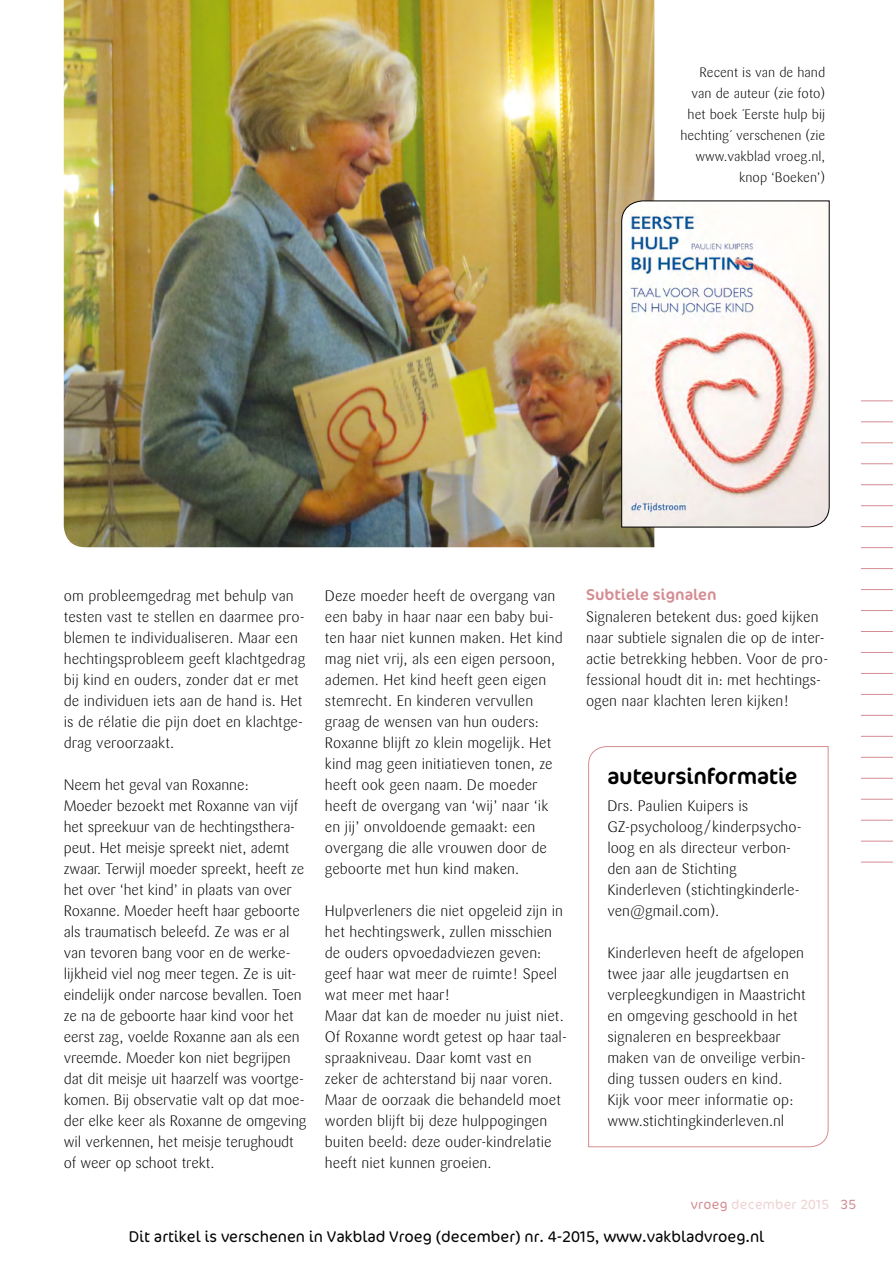
<style>
.page{position:relative;width:893px;height:1263px;background:#fff}
.page>*{position:absolute;margin:0;border:0;box-sizing:border-box;transform-origin:0 0}
.Cocon_kaderkopje{font:22.5px "Cocon";letter-spacing:-.01em;color:#000}
.t1{font:300 15.75px "Cocon";color:#000}
.Sari_platte_tekst{font:15.75px "Cocon";color:#d58c92}
.Sari_platte_tekst-2{font:300 15px/21px "Sari";color:#000}
.Bijschrift{font:300 13.5px/21px "Sari";color:#000;text-align:right}
.Cocon_tussenkopje{font:300 13.5px "Cocon";letter-spacing:.02em;color:#eed3d3}
.Cocon_tussenkopje-2{font:300 13.5px "Cocon";color:#d58c92}
.s1{color:#d58c92}
</style>
<div class="page">
<svg style="left:588px;top:746px;width:241px;height:401px"></svg>
<hr style="left:861px;top:400px;width:32px;height:1px;background:#d58c92">
<hr style="left:861px;top:421px;width:32px;height:1px;background:#d58c92">
<hr style="left:861px;top:442px;width:32px;height:1px;background:#d58c92">
<hr style="left:861px;top:463px;width:32px;height:1px;background:#d58c92">
<hr style="left:861px;top:484px;width:32px;height:1px;background:#d58c92">
<hr style="left:861px;top:505px;width:32px;height:1px;background:#d58c92">
<hr style="left:861px;top:526px;width:32px;height:1px;background:#d58c92">
<hr style="left:861px;top:547px;width:32px;height:1px;background:#d58c92">
<hr style="left:861px;top:568px;width:32px;height:1px;background:#d58c92">
<hr style="left:861px;top:589px;width:32px;height:1px;background:#d58c92">
<hr style="left:861px;top:610px;width:32px;height:1px;background:#d58c92">
<hr style="left:861px;top:631px;width:32px;height:1px;background:#d58c92">
<hr style="left:861px;top:652px;width:32px;height:1px;background:#d58c92">
<hr style="left:861px;top:673px;width:32px;height:1px;background:#d58c92">
<hr style="left:861px;top:694px;width:32px;height:1px;background:#d58c92">
<hr style="left:861px;top:715px;width:32px;height:1px;background:#d58c92">
<hr style="left:861px;top:736px;width:32px;height:1px;background:#d58c92">
<hr style="left:861px;top:757px;width:32px;height:1px;background:#d58c92">
<hr style="left:861px;top:778px;width:32px;height:1px;background:#d58c92">
<hr style="left:861px;top:799px;width:32px;height:1px;background:#d58c92">
<hr style="left:861px;top:820px;width:32px;height:1px;background:#d58c92">
<hr style="left:861px;top:841px;width:32px;height:1px;background:#d58c92">
<hr style="left:861px;top:862px;width:32px;height:1px;background:#d58c92">
<img style="left:64px;top:0;width:590px;height:547px">
<img style="left:621px;top:200px;width:209px;height:328px">
<p class="Bijschrift" style="left:680px;top:62px;width:146px">Recent is van de hand van de auteur (zie foto) het boek ´Eerste hulp bij hechting´ verschenen (zie www.vakblad vroeg.nl, knop ‘Boeken’)</p>
<p class="Sari_platte_tekst-2" style="left:64px;top:586px;width:243px">om probleemgedrag met behulp van testen vast te stellen en daarmee pro&shy;blemen te individualiseren. Maar een hechtingsprobleem geeft klachtgedrag bij kind en ouders, zonder dat er met de individuen iets aan de hand is. Het is de rélatie die pijn doet en klachtge&shy;drag veroorzaakt.</p>
<p class="Sari_platte_tekst-2" style="left:64px;top:775px;width:186px">Neem het geval van Roxanne:</p>
<p class="Sari_platte_tekst-2" style="left:64px;top:796px;width:244px">Moeder bezoekt met Roxanne van vijf het spreekuur van de hechtingsthera&shy;peut. Het meisje spreekt niet, ademt zwaar. Terwijl moeder spreekt, heeft ze het over ‘het kind’ in plaats van over Roxanne. Moeder heeft haar geboorte als traumatisch beleefd. Ze was er al van tevoren bang voor en de werke&shy;lijkheid viel nog meer tegen. Ze is uit&shy;eindelijk onder narcose bevallen. Toen ze na de geboorte haar kind voor het eerst zag, voelde Roxanne aan als een vreemde. Moeder kon niet begrijpen dat dit meisje uit haarzelf was voortge&shy;komen. Bij observatie valt op dat moe&shy;der elke keer als Roxanne de omgeving wil verkennen, het meisje terughoudt of weer op schoot trekt.</p>
<p class="Sari_platte_tekst-2" style="left:325px;top:586px;width:239px">Deze moeder heeft de overgang van een baby in haar naar een baby bui&shy;ten haar niet kunnen maken. Het kind mag niet vrij, als een eigen persoon, ademen. Het kind heeft geen eigen stemrecht. En kinderen vervullen graag de wensen van hun ouders:<br>Roxanne blijft zo klein mogelijk. Het kind mag geen initiatieven tonen, ze heeft ook geen naam. De moeder heeft de overgang van ‘wij’ naar ‘ik en jij’ onvoldoende gemaakt: een overgang die alle vrouwen door de geboorte met hun kind maken.</p>
<p class="Sari_platte_tekst-2" style="left:325px;top:901px;width:240px">Hulpverleners die niet opgeleid zijn in het hechtingswerk, zullen misschien de ouders opvoedadviezen geven: geef haar wat meer de ruimte! Speel wat meer met haar!</p>
<p class="Sari_platte_tekst-2" style="left:325px;top:1006px;width:243px">Maar dat kan de moeder nu juist niet.<br>Of Roxanne wordt getest op haar taal&shy;spraakniveau. Daar komt vast en zeker de achterstand bij naar voren.<br>Maar de oorzaak die behandeld moet worden blijft bij deze hulppogingen buiten beeld: deze ouder-kindrelatie heeft niet kunnen groeien.</p>
<p class="Sari_platte_tekst" style="left:586px;top:584px;width:132px">Subtiele signalen</p>
<p class="Sari_platte_tekst-2" style="left:586px;top:607px;width:244px">Signaleren betekent dus: goed kijken naar subtiele signalen die op de inter&shy;actie betrekking hebben. Voor de pro&shy;fessional houdt dit in: met hechtings&shy;ogen naar klachten leren kijken!</p>
<p class="Cocon_kaderkopje" style="left:607px;top:762px;width:192px">auteursinformatie</p>
<p class="Sari_platte_tekst-2" style="left:607px;top:796px;width:196px">Drs. Paulien Kuipers is<br>GZ-psycholoog/kinderpsycho&shy;loog en als directeur verbon&shy;den aan de Stichting<br>Kinderleven (stichtingkinderle&shy;ven@gmail.com).</p>
<p class="Sari_platte_tekst-2" style="left:607px;top:943px;width:200px">Kinderleven heeft de afgelopen twee jaar alle jeugdartsen en verpleegkundigen in Maastricht en omgeving geschoold in het signaleren en bespreekbaar maken van de onveilige verbin&shy;ding tussen ouders en kind.<br>Kijk voor meer informatie op:</p>
<p class="Sari_platte_tekst-2" style="left:607px;top:1111px;width:179px">www.stichtingkinderleven.nl</p>
<p class="Cocon_tussenkopje" style="left:691px;top:1196px;width:140px"><span class="s1">vroeg</span> december 2015</p>
<p class="Cocon_tussenkopje-2" style="left:840px;top:1196px;width:17px">35</p>
<p class="t1" style="left:129px;top:1228px;width:637px">Dit artikel is verschenen in Vakblad Vroeg (december) nr. 4-2015, www.vakbladvroeg.nl</p>
</div>
